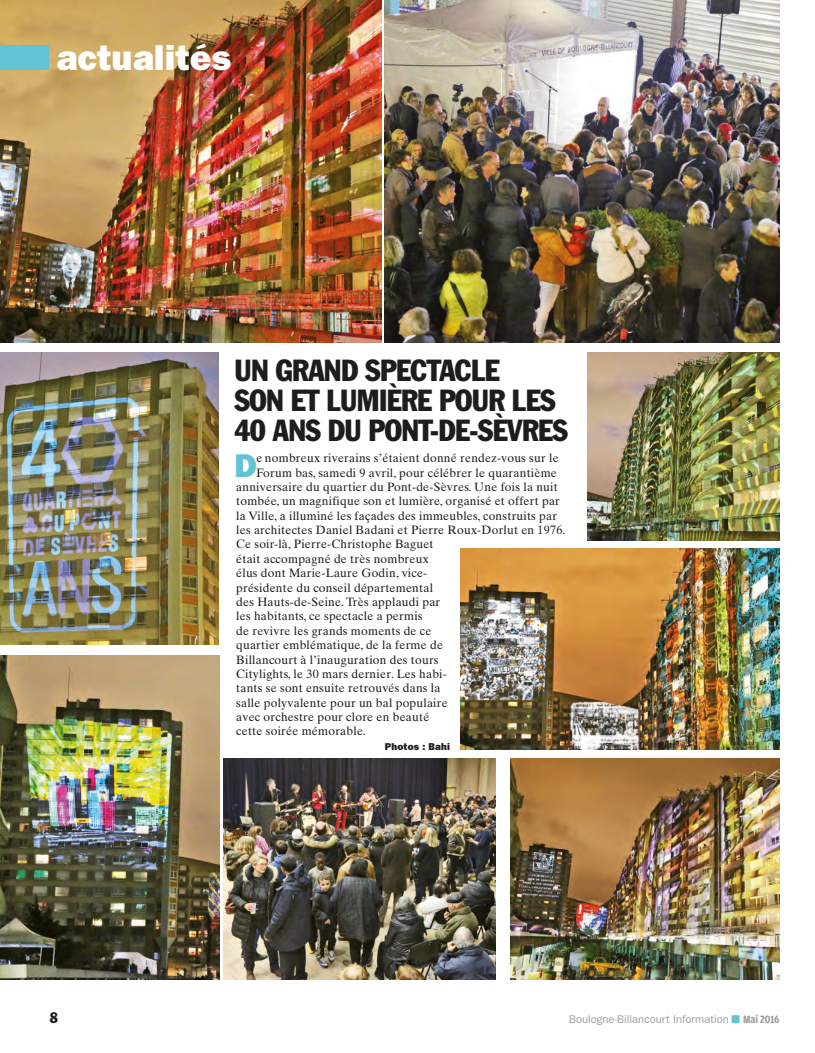
<style>
.page{position:relative;width:815px;height:1053px;background:#fff}
.page>*{position:absolute;margin:0;border:0;box-sizing:border-box;transform-origin:0 0}
.t1{font:800 36px "Franklin Gothic";color:#fff}
.ACTUS_texte1{font:800 33.12px "Franklin Gothic";color:#62c3d5}
.ACTU_Titre_1{font:condensed 30px/30px "Franklin Gothic";letter-spacing:-.02em;color:#1d1d1b}
.t2{font:condensed 15px "Franklin Gothic";color:#1d1d1b}
.ACTUS_texte1-2{font:12.12px "Times Ten";letter-spacing:.02em;color:#1d1d1b}
.t3{font:11.25px "Franklin Gothic";color:#9d9d9d}
.ACTUS_texte1-3{font:800 10px "Franklin Gothic";letter-spacing:.02em;color:#1d1d1b}
.s1{color:#62c3d5}
.s2{font-family:"Amplitude Cond";font-weight:700}
</style>
<div class="page">
<img style="left:384px;top:0;width:396px;height:342px">
<img style="left:0;top:0;width:381px;height:342px">
<div style="left:0;top:45px;width:49px;height:24px;background:#62c3d5"></div>
<img style="left:0;top:656px;width:220px;height:323px">
<img style="left:461px;top:548px;width:319px;height:201px">
<img style="left:587px;top:353px;width:193px;height:187px">
<img style="left:0;top:353px;width:219px;height:291px">
<img style="left:510px;top:758px;width:270px;height:221px">
<img style="left:223px;top:758px;width:272px;height:221px">
<p class="t1" style="left:57px;top:36px;width:176px">actualités</p>
<p class="ACTU_Titre_1" style="left:234px;top:355px;width:335px">UN GRAND SPECTACLE<br>SON ET LUMIÈRE POUR LES<br>40 ANS DU PONT-DE-SÈVRES</p>
<p class="ACTUS_texte1" style="left:234px;top:445px;width:24px">D</p>
<p class="ACTUS_texte1-2" style="left:256px;top:451px;width:304px">e nombreux riverains s’étaient donné rendez-vous sur le</p>
<p class="ACTUS_texte1-2" style="left:256px;top:465px;width:302px">Forum bas, samedi 9 avril, pour célébrer le quarantième</p>
<p class="ACTUS_texte1-2" style="left:236px;top:479px;width:323px">anniversaire du quartier du Pont-de-Sèvres. Une fois la nuit</p>
<p class="ACTUS_texte1-2" style="left:236px;top:494px;width:325px">tombée, un magnifique son et lumière, organisé et offert par</p>
<p class="ACTUS_texte1-2" style="left:236px;top:508px;width:322px">la Ville, a illuminé les façades des immeubles, construits par</p>
<p class="ACTUS_texte1-2" style="left:236px;top:522px;width:331px">les architectes Daniel Badani et Pierre Roux-Dorlut en 1976.</p>
<p class="ACTUS_texte1-2" style="left:236px;top:537px;width:199px">Ce soir-là, Pierre-Christophe Baguet</p>
<p class="ACTUS_texte1-2" style="left:236px;top:551px;width:194px">était accompagné de très nombreux</p>
<p class="ACTUS_texte1-2" style="left:236px;top:566px;width:193px">élus dont Marie-Laure Godin, vice-</p>
<p class="ACTUS_texte1-2" style="left:236px;top:580px;width:198px">présidente du conseil départemental</p>
<p class="ACTUS_texte1-2" style="left:236px;top:594px;width:206px">des Hauts-de-Seine. Très applaudi par</p>
<p class="ACTUS_texte1-2" style="left:236px;top:609px;width:188px">les habitants, ce spectacle a permis</p>
<p class="ACTUS_texte1-2" style="left:236px;top:623px;width:197px">de revivre les grands moments de ce</p>
<p class="ACTUS_texte1-2" style="left:236px;top:637px;width:208px">quartier emblématique, de la ferme de</p>
<p class="ACTUS_texte1-2" style="left:236px;top:652px;width:204px">Billancourt à l’inauguration des tours</p>
<p class="ACTUS_texte1-2" style="left:236px;top:666px;width:212px">Citylights, le 30 mars dernier. Les habi-</p>
<p class="ACTUS_texte1-2" style="left:236px;top:681px;width:206px">tants se sont ensuite retrouvés dans la</p>
<p class="ACTUS_texte1-2" style="left:236px;top:695px;width:213px">salle polyvalente pour un bal populaire</p>
<p class="ACTUS_texte1-2" style="left:236px;top:709px;width:195px">avec orchestre pour clore en beauté</p>
<p class="ACTUS_texte1-2" style="left:236px;top:724px;width:131px">cette soirée mémorable.</p>
<p class="ACTUS_texte1-3" style="left:385px;top:740px;width:67px">Photos : Bahi</p>
<p class="t2" style="left:50px;top:1008px;width:10px">8</p>
<p class="t3" style="left:569px;top:1012px;width:212px">Boulogne-Billancourt Information <span class="s1">■</span> <span class="s2">Mai 2016</span></p>
</div>
